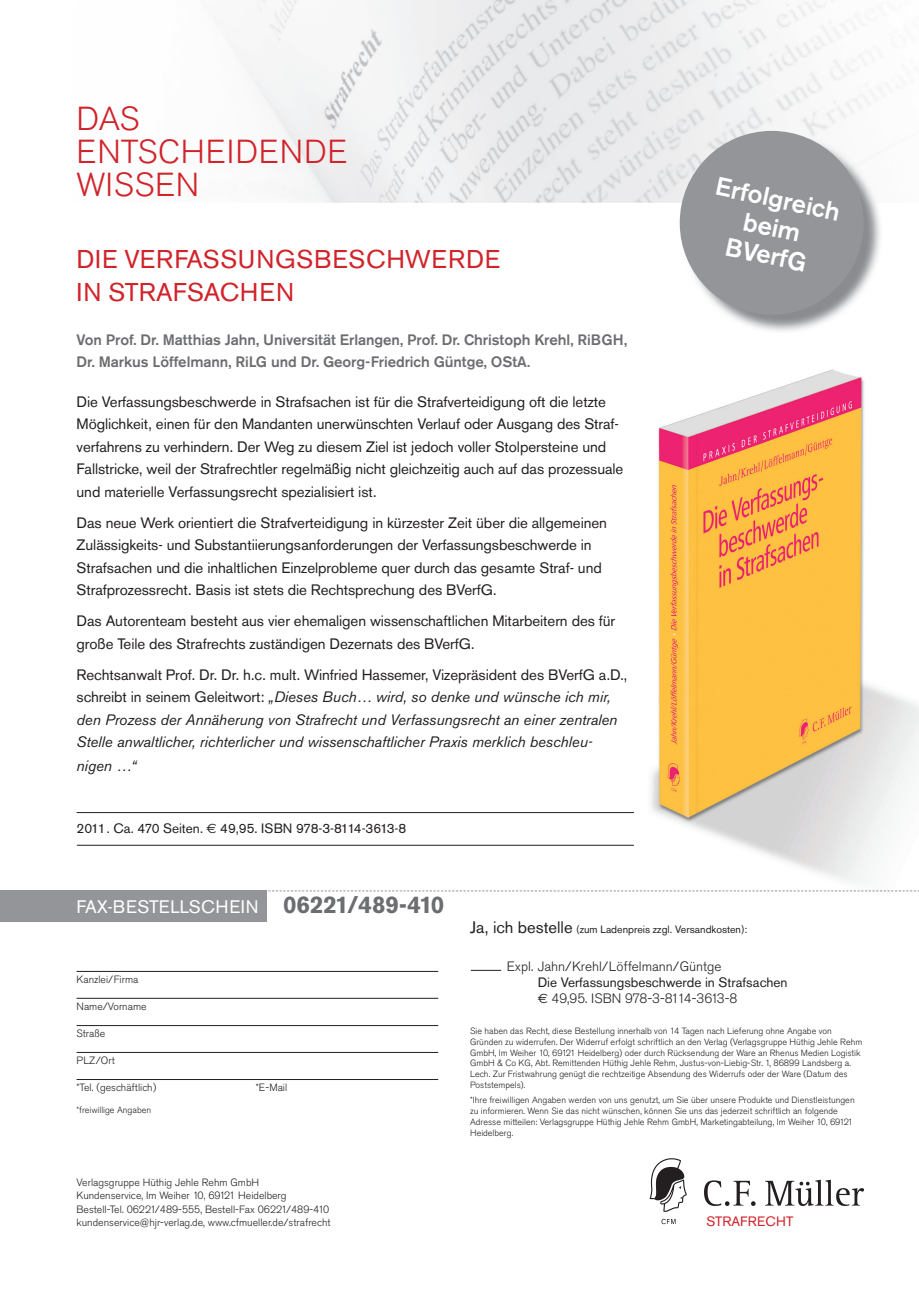
<style>
.page{position:relative;width:919px;height:1289px;background:#fff}
.page>*{position:absolute;margin:0;border:0;box-sizing:border-box;transform-origin:0 0}
.t1{font:300 33px/33px "Akzidenz Grotesk BQ";letter-spacing:.02em;color:#d1232a}
.t2{font:25.5px/33px "Akzidenz Grotesk BQ";letter-spacing:.02em;color:#d1232a}
.t3{font:500 25.5px/28.5px "Akzidenz Grotesk BQ";color:#fff;text-align:center}
.t4{font:18px "Akzidenz Grotesk BQ";letter-spacing:.03em;color:#fff}
.t5{font:15px/22.5px "Akzidenz Grotesk BQ";letter-spacing:-.005em;color:#231f20}
.t6{font:italic 15px/22.5px "Akzidenz Grotesk BQ";letter-spacing:-.005em;color:#231f20}
.t7{font:500 15px/22.5px "Akzidenz Grotesk BQ";letter-spacing:-.005em;color:#6c6d70}
.t8{font:13.5px/16.2px "Akzidenz Grotesk BQ";color:#231f20}
.t9{font:300 13.5px "Akzidenz Grotesk BQ";color:#231f20}
.t10{font:13.5px "Akzidenz Grotesk BQ";letter-spacing:.01em;color:#d1232a}
.t11{font:300 10.5px/13.5px "Akzidenz Grotesk BQ";color:#231f20}
.t12{font:10.5px "Akzidenz Grotesk BQ";color:#231f20}
.t13{font:300 9px/10.8px "Akzidenz Grotesk BQ";color:#231f20}
.s1{font-style:normal}
.s2{font-family:"Euro Sans"}
.s3{font-weight:700;font-size:24px;color:#6c6d70}
.s4{font-size:16.5px}
.s5{font-weight:300}
</style>
<div class="page">
<img style="left:640px;top:369px;width:278px;height:523px">
<img style="left:234px;top:0;width:651px;height:203px">
<img style="left:681px;top:133px;width:201px;height:198px">
<div style="left:679px;top:131px;width:184px;height:184px;background:#939598;border-radius:50%"></div>
<hr style="left:77px;top:812px;width:557px;height:1px;background:#231f20">
<hr style="left:77px;top:845px;width:557px;height:1px;background:#231f20">
<img style="left:649px;top:1158px;width:214px;height:67px">
<hr style="left:77px;top:998px;width:361px;height:1px;background:#231f20">
<hr style="left:77px;top:971px;width:361px;height:1px;background:#231f20">
<hr style="left:77px;top:1025px;width:361px;height:1px;background:#231f20">
<hr style="left:77px;top:1052px;width:361px;height:1px;background:#231f20">
<hr style="left:77px;top:1079px;width:361px;height:1px;background:#231f20">
<hr style="left:471px;top:970px;width:30px;height:1px;background:#231f20">
<div style="left:0;top:890px;width:267px;height:31px;background:#939598"></div>
<svg style="left:268px;top:890px;width:650px;height:1px"></svg>
<h1 class="t1" style="left:77px;top:102px;width:272px">DAS<br>ENTSCHEIDENDE<br>WISSEN</h1>
<h2 class="t2" style="left:77px;top:242px;width:425px">DIE VERFASSUNGSBESCHWERDE<br>IN STRAFSACHEN</h2>
<p class="t7" style="left:77px;top:328px;width:552px">Von Prof. Dr. Matthias Jahn, Universität Erlangen, Prof. Dr. Christoph Krehl, RiBGH,<br>Dr. Markus Löffelmann, RiLG und Dr. Georg-Friedrich Güntge, OStA.</p>
<p class="t5" style="left:77px;top:390px;width:548px">Die Verfassungsbeschwerde in Strafsachen ist für die Strafverteidigung oft die letzte Möglichkeit, einen für den Mandanten unerwünschten Verlauf oder Ausgang des Straf&shy;verfahrens zu verhindern. Der Weg zu diesem Ziel ist jedoch voller Stolpersteine und Fallstricke, weil der Strafrechtler regelmäßig nicht gleichzeitig auch auf das prozessuale und materielle Verfassungsrecht spezialisiert ist.</p>
<p class="t5" style="left:77px;top:511px;width:532px">Das neue Werk orientiert die Strafverteidigung in kürzester Zeit über die allgemeinen Zulässigkeits- und Substantiierungsanforderungen der Verfassungsbeschwerde in Strafsachen und die inhaltlichen Einzelprobleme quer durch das gesamte Straf- und Strafprozessrecht. Basis ist stets die Rechtsprechung des BVerfG.</p>
<p class="t5" style="left:77px;top:610px;width:540px">Das Autorenteam besteht aus vier ehemaligen wissenschaftlichen Mitarbeitern des für große Teile des Strafrechts zuständigen Dezernats des BVerfG.</p>
<p class="t6" style="left:77px;top:663px;width:552px"><span class="s1">Rechtsanwalt Prof. Dr. Dr. h.c. mult. Winfried Hassemer, Vizepräsident des BVerfG a.D., schreibt in seinem Geleitwort:</span> „Dieses Buch… wird, so denke und wünsche ich mir, den Prozess der Annäherung von Strafrecht und Verfassungsrecht an einer zentralen Stelle anwaltlicher, richterlicher und wissenschaftlicher Praxis merklich beschleu-</p>
<p class="t6" style="left:77px;top:755px;width:61px">nigen …“</p>
<p class="t8" style="left:77px;top:819px;width:331px">2011. Ca. 470 Seiten. <span class="s2">€</span> 49,95. ISBN 978-3-8114-3613-8</p>
<p class="t4" style="left:77px;top:896px;width:369px">FAX-BESTELLSCHEIN <span class="s3">06221/489-410</span></p>
<h2 class="t3" style="left:719px;top:172px;width:128px;rotate:12deg">Erfolgreich beim<br>BVerfG</h2>
<p class="t11" style="left:77px;top:973px;width:63px">Kanzlei/Firma</p>
<p class="t11" style="left:77px;top:1000px;width:72px">Name/Vorname</p>
<p class="t11" style="left:77px;top:1027px;width:30px">Straße</p>
<p class="t11" style="left:77px;top:1054px;width:40px">PLZ/Ort</p>
<p class="t11" style="left:77px;top:1081px;width:81px">*Tel. (geschäftlich)</p>
<p class="t11" style="left:256px;top:1081px;width:33px">*E-Mail</p>
<p class="t13" style="left:77px;top:1104px;width:76px">*freiwillige Angaben</p>
<p class="t11" style="left:77px;top:1175px;width:255px">Verlagsgruppe Hüthig Jehle Rehm GmbH<br>Kundenservice, Im Weiher 10, 69121 Heidelberg Bestell-Tel. 06221/489-555, Bestell-Fax 06221/489-410 kundenservice@hjr-verlag.de, www.cfmueller.de/strafrecht</p>
<p class="t12" style="left:470px;top:923px;width:279px"><span class="s4">Ja, ich bestelle</span> (zum Ladenpreis zzgl. Versandkosten):</p>
<p class="t9" style="left:506px;top:958px;width:216px">Expl. Jahn/Krehl/Löffelmann/Güntge</p>
<p class="t8" style="left:537px;top:974px;width:251px">Die Verfassungsbeschwerde in Strafsachen <span class="s2">€</span> <span class="s5">49,95. ISBN 978-3-8114-3613-8</span></p>
<p class="t13" style="left:470px;top:1025px;width:394px">Sie haben das Recht, diese Bestellung innerhalb von 14 Tagen nach Lieferung ohne Angabe von Gründen zu widerrufen. Der Widerruf erfolgt schriftlich an den Verlag (Verlagsgruppe Hüthig Jehle Rehm GmbH, Im Weiher 10, 69121 Heidelberg) oder durch Rücksendung der Ware an Rhenus Medien Logistik GmbH &amp; Co KG, Abt. Remittenden Hüthig Jehle Rehm, Justus-von-Liebig-Str. 1, 86899 Landsberg a.<br>Lech. Zur Fristwahrung genügt die rechtzeitige Absendung des Widerrufs oder der Ware (Datum des Poststempels).</p>
<p class="t13" style="left:470px;top:1094px;width:386px">*Ihre freiwilligen Angaben werden von uns genutzt, um Sie über unsere Produkte und Dienstleistungen zu informieren. Wenn Sie das nicht wünschen, können Sie uns das jederzeit schriftlich an folgende Adresse mitteilen: Verlagsgruppe Hüthig Jehle Rehm GmbH, Marketingabteilung, Im Weiher 10, 69121<br>Heidelberg.</p>
<p class="t10" style="left:706px;top:1213px;width:88px">STRAFRECHT</p>
</div>
